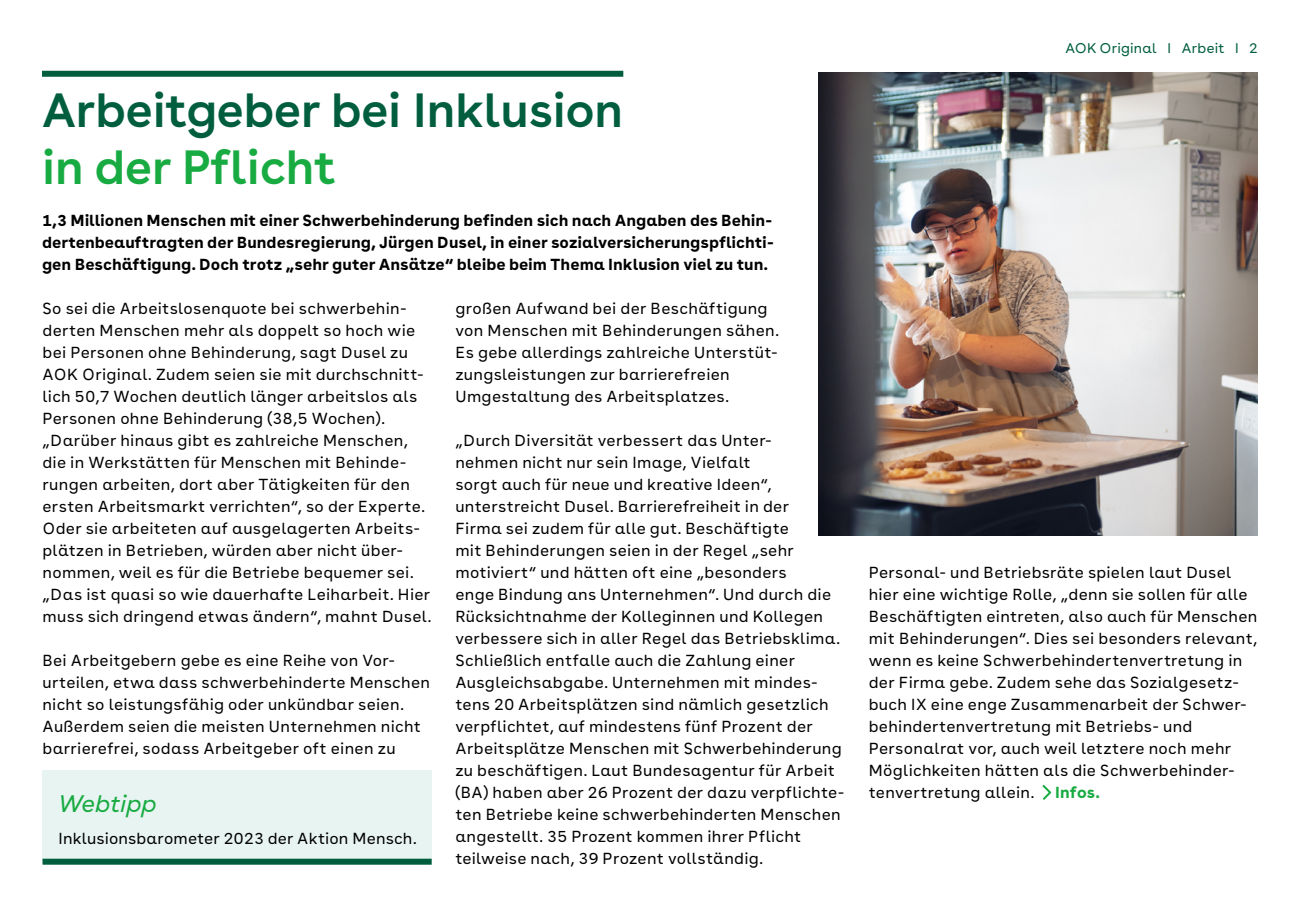
<style>
.page{position:relative;width:1300px;height:908px;background:#fff}
.page>*{position:absolute;margin:0;border:0;box-sizing:border-box;transform-origin:0 0}
.t1{font:600 48px "AOK Buenos Aires";color:#005e3f}
.t2{font:600 48px "AOK Buenos Aires";color:#18ab42}
.t3{font:italic 24px "AOK Buenos Aires";letter-spacing:-.005em;color:#18ab42}
.t4{font:16px/22px "AOK Buenos Aires Text";letter-spacing:.02em;color:#000}
.t5{font:700 16px/22px "AOK Buenos Aires Text";color:#000;text-align:justify}
.t6{font:700 16px "AOK Buenos Aires";letter-spacing:.02em;color:#18ab42}
.t7{font:14px "AOK Buenos Aires";letter-spacing:.02em;color:#005e3f}
</style>
<div class="page">
<div style="left:42px;top:71px;width:581px;height:6px;background:#005e3f"></div>
<svg style="left:1042px;top:784px;width:10px;height:16px"></svg>
<div style="left:42px;top:770px;width:390px;height:90px;background:#e8f4f2"></div>
<div style="left:43px;top:859px;width:389px;height:6px;background:#005e3f"></div>
<img style="left:818px;top:73px;width:439px;height:462px">
<h1 class="t1" style="left:42px;top:70px;width:583px">Arbeitgeber bei Inklusion</h1>
<h1 class="t2" style="left:42px;top:127px;width:295px">in der Pflicht</h1>
<p class="t5" style="left:42px;top:208px;width:733px">1,3 Millionen Menschen mit einer Schwerbehinderung befinden sich nach Angaben des Behin&shy;dertenbeauftragten der Bundesregierung, Jürgen Dusel, in einer sozialversicherungspflichti&shy;gen Beschäftigung. Doch trotz „sehr guter Ansätze“ bleibe beim Thema Inklusion viel zu tun.</p>
<p class="t4" style="left:43px;top:296px;width:391px">So sei die Arbeitslosenquote bei schwerbehin&shy;derten Menschen mehr als doppelt so hoch wie bei Personen ohne Behinderung, sagt Dusel zu AOK Original. Zudem seien sie mit durchschnitt&shy;lich 50,7 Wochen deutlich länger arbeitslos als Personen ohne Behinderung (38,5 Wochen). „Darüber hinaus gibt es zahlreiche Menschen, die in Werkstätten für Menschen mit Behinde&shy;rungen arbeiten, dort aber Tätigkeiten für den ersten Arbeitsmarkt verrichten“, so der Experte.<br>Oder sie arbeiteten auf ausgelagerten Arbeits&shy;plätzen in Betrieben, würden aber nicht über&shy;nommen, weil es für die Betriebe bequemer sei. „Das ist quasi so wie dauerhafte Leiharbeit. Hier muss sich dringend etwas ändern“, mahnt Dusel.</p>
<p class="t4" style="left:43px;top:648px;width:389px">Bei Arbeitgebern gebe es eine Reihe von Vor&shy;urteilen, etwa dass schwerbehinderte Menschen nicht so leistungsfähig oder unkündbar seien.<br>Außerdem seien die meisten Unternehmen nicht barrierefrei, sodass Arbeitgeber oft einen zu</p>
<h2 class="t3" style="left:59px;top:785px;width:100px">Webtipp</h2>
<p class="t4" style="left:59px;top:826px;width:360px">Inklusionsbarometer 2023 der Aktion Mensch.</p>
<p class="t4" style="left:455px;top:296px;width:325px">großen Aufwand bei der Beschäftigung von Menschen mit Behinderungen sähen.<br>Es gebe allerdings zahlreiche Unterstüt&shy;zungsleistungen zur barrierefreien Umgestaltung des Arbeitsplatzes.</p>
<p class="t4" style="left:455px;top:428px;width:391px">„Durch Diversität verbessert das Unter-<br>nehmen nicht nur sein Image, Vielfalt<br>sorgt auch für neue und kreative Ideen“, unterstreicht Dusel. Barrierefreiheit in der<br>Firma sei zudem für alle gut. Beschäftigte<br>mit Behinderungen seien in der Regel „sehr motiviert“ und hätten oft eine „besonders<br>enge Bindung ans Unternehmen“. Und durch die Rücksichtnahme der Kolleginnen und Kollegen verbessere sich in aller Regel das Betriebsklima.<br>Schließlich entfalle auch die Zahlung einer Ausgleichsabgabe. Unternehmen mit mindes&shy;tens 20 Arbeitsplätzen sind nämlich gesetzlich verpflichtet, auf mindestens fünf Prozent der Arbeitsplätze Menschen mit Schwerbehinderung zu beschäftigen. Laut Bundesagentur für Arbeit (BA) haben aber 26 Prozent der dazu verpflichte&shy;ten Betriebe keine schwerbehinderten Menschen angestellt. 35 Prozent kommen ihrer Pflicht teilweise nach, 39 Prozent vollständig.</p>
<p class="t7" style="left:1066px;top:36px;width:193px">AOK Original I Arbeit I 2</p>
<p class="t4" style="left:869px;top:560px;width:390px">Personal- und Betriebsräte spielen laut Dusel hier eine wichtige Rolle, „denn sie sollen für alle Beschäftigten eintreten, also auch für Menschen mit Behinderungen“. Dies sei besonders relevant, wenn es keine Schwerbehindertenvertretung in der Firma gebe. Zudem sehe das Sozialgesetz&shy;buch IX eine enge Zusammenarbeit der Schwer&shy;behindertenvertretung mit Betriebs- und Personalrat vor, auch weil letztere noch mehr Möglichkeiten hätten als die Schwerbehinder&shy;tenvertretung allein.</p>
<p class="t6" style="left:1055px;top:779px;width:46px">Infos.</p>
</div>
